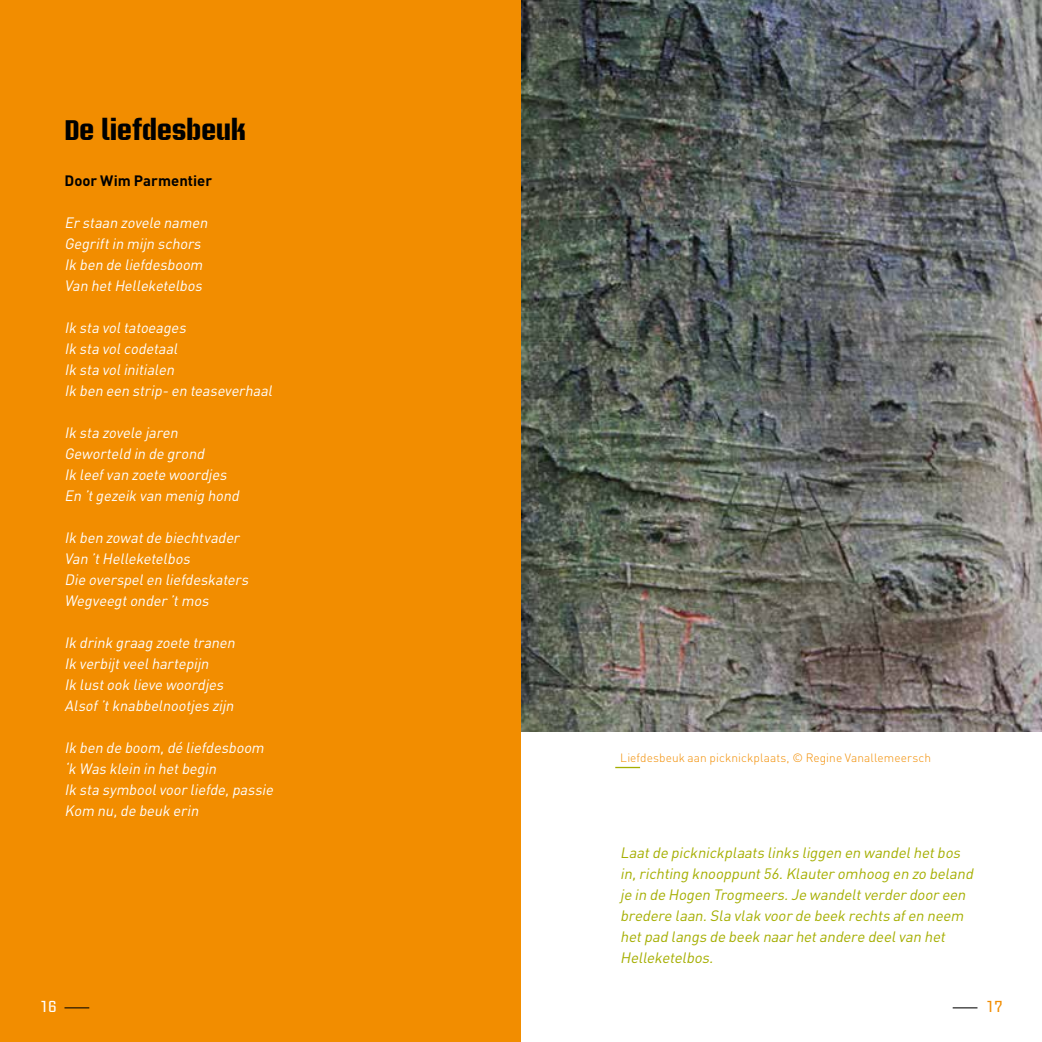
<style>
.page{position:relative;width:1042px;height:1042px;background:#fff}
.page>*{position:absolute;margin:0;border:0;box-sizing:border-box;transform-origin:0 0}
.t1{font:700 28px "Briem Akademi Std";letter-spacing:-.02em;color:#000}
.t2{font:15.75px "Briem Akademi Std";color:#fff}
.t3{font:15.75px "Briem Akademi Std";color:#f28d00}
.t4{font:italic 14.88px/21px "DINOT";letter-spacing:-.005em;color:#fff}
.t5{font:italic 14.88px/21px "DINOT";color:#a5ae00}
.t6{font:700 14.88px "DINOT";color:#000}
.t7{font:300 11.9px "DINOT";letter-spacing:.005em;color:#f28d00}
</style>
<div class="page">
<svg style="left:952px;top:1007px;width:25px;height:1px"></svg>
<div style="left:0;top:0;width:521px;height:1042px;background:#f28d00"></div>
<svg style="left:64px;top:1007px;width:25px;height:1px"></svg>
<img style="left:521px;top:0;width:521px;height:732px">
<svg style="left:615px;top:767px;width:25px;height:1px"></svg>
<h1 class="t1" style="left:64px;top:115px;width:183px">De liefdesbeuk</h1>
<p class="t6" style="left:64px;top:170px;width:149px">Door Wim Parmentier</p>
<p class="t4" style="left:64px;top:211px;width:148px">Erstaan zovele namen<br>Gegriftin mijn schors<br>Ik ben de liefdesboom<br>Van hetHelleketelbos</p>
<p class="t4" style="left:64px;top:316px;width:213px">Ik sta voltatoeages<br>Ik sta volcodetaal<br>Ik sta volinitialen<br>Ik ben een strip-en teaseverhaal</p>
<p class="t4" style="left:65px;top:421px;width:179px">Ik sta zovele jaren<br>Geworteld in de grond<br>Ik leefvan zoete woordjes<br>En ’tgezeik van menig hond</p>
<p class="t4" style="left:65px;top:526px;width:189px">Ik ben zowatde biechtvader<br>Van ’tHelleketelbos<br>Die overspelen liefdeskaters<br>Wegveegtonder’tmos</p>
<p class="t4" style="left:65px;top:631px;width:175px">Ik drink graag zoete tranen<br>Ik verbijtveelhartepijn<br>Ik lustook lieve woordjes<br>Alsof’tknabbelnootjes zijn</p>
<p class="t4" style="left:65px;top:736px;width:213px">Ik ben de boom,dé liefdesboom ‘k Was klein in hetbegin<br>Ik sta symboolvoorliefde,passie<br>Kom nu,de beuk erin</p>
<p class="t7" style="left:620px;top:749px;width:312px">Liefdesbeuk aan picknickplaats, © Regine Vanallemeersch</p>
<p class="t5" style="left:620px;top:841px;width:358px">Laatde picknickplaats links liggen en wandelhetbos in,richting knooppunt56.Klauteromhoog en zo beland je in de Hogen Trogmeers.Je wandeltverderdooreen bredere laan.Sla vlak voorde beek rechts afen neem hetpad langs de beek naarhetandere deelvan het Helleketelbos.</p>
<p class="t2" style="left:39px;top:998px;width:20px">16</p>
<p class="t3" style="left:985px;top:998px;width:20px">17</p>
</div>
